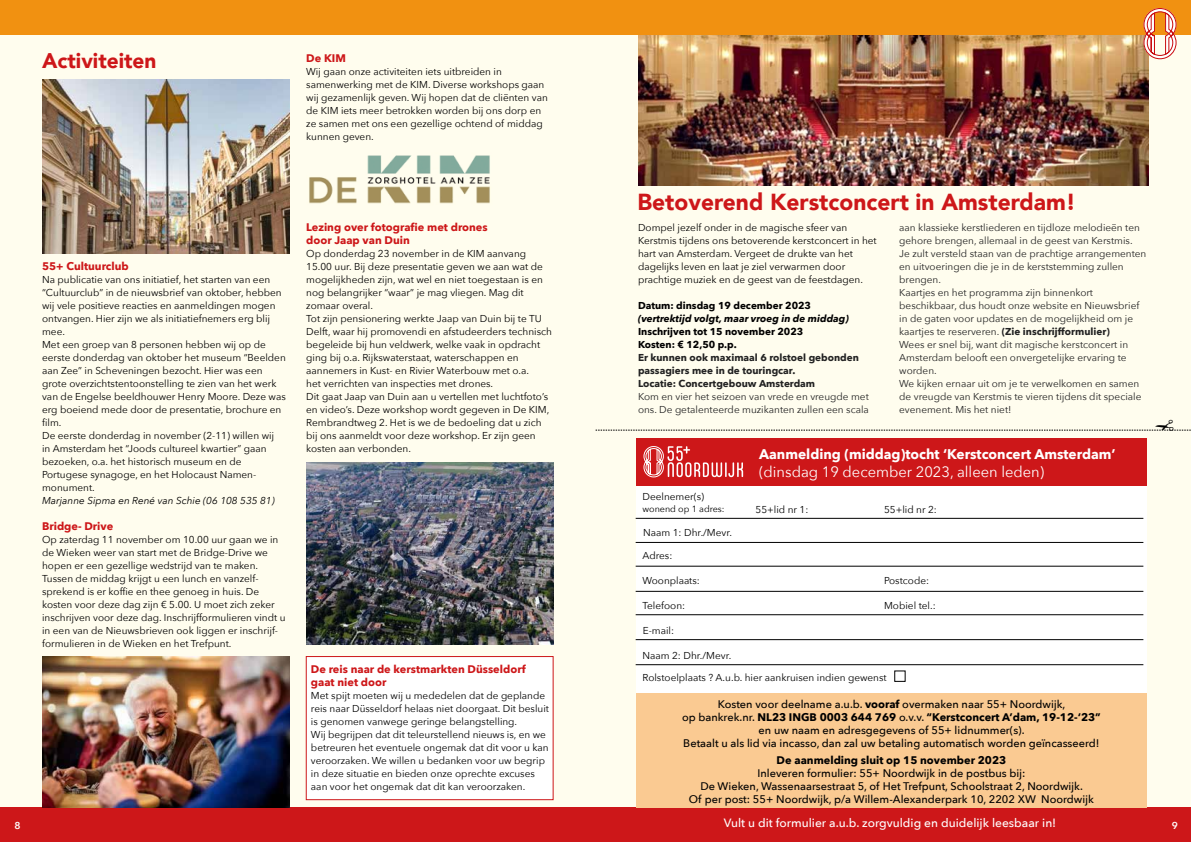
<style>
.page{position:relative;width:1191px;height:842px;background:#fff}
.page>*{position:absolute;margin:0;border:0;box-sizing:border-box;transform-origin:0 0}
.t1{font:900 23.2px "Avenir";color:#cd1719}
.t2{font:900 21.2px "Avenir";color:#cd1719}
.t3{font:15px "Avenir Next";color:#fff}
.t4{font:700 14px "Avenir Next";color:#fff}
.t5{font:500 12px "Avenir Next";color:#fff}
.t6{font:500 11px/13px "Avenir Next";color:#000;text-align:center}
.t7{font:700 11px/13px "Avenir Next";color:#cd1719}
.t8{font:700 11px "Avenir Next";color:#000}
.t9{font:10px/13px "Avenir Next";color:#000}
.t10{font:10px/13px "Avenir Next";color:#222}
.t11{font:700 10px/13px "Avenir Next";color:#222}
.t12{font:700 10px/13px "Avenir Next";color:#000}
.t13{font:italic 10px "Avenir Next";color:#000}
.t14{font:italic 700 10px "Avenir Next";color:#000}
.t15{font:600 10px "Avenir Next";color:#fff}
.t16{font:9px "Avenir Next";color:#000}
.s1{font-weight:700}
</style>
<div class="page">
<div style="left:0;top:22px;width:1191px;height:797px;background:#fffdee"></div>
<div style="left:306px;top:656px;width:247px;height:143px;background:#fff"></div>
<img style="left:638px;top:34px;width:510px;height:151px">
<div style="left:0;top:808px;width:1191px;height:34px;background:#cd1719"></div>
<div style="left:0;top:0;width:1191px;height:34px;background:#f19111"></div>
<svg style="left:1143px;top:8px;width:33px;height:51px"></svg>
<div style="left:636px;top:692px;width:511px;height:116px;background:#faca92"></div>
<div style="left:636px;top:438px;width:511px;height:48px;background:#cd1719"></div>
<svg style="left:643px;top:446px;width:100px;height:31px"></svg>
<div style="left:636px;top:486px;width:511px;height:206px;background:#fff"></div>
<hr style="left:635px;top:518px;width:508px;height:1px;background:#000">
<hr style="left:635px;top:542px;width:508px;height:1px;background:#000">
<hr style="left:635px;top:566px;width:508px;height:1px;background:#000">
<hr style="left:635px;top:591px;width:508px;height:1px;background:#000">
<hr style="left:635px;top:614px;width:508px;height:1px;background:#000">
<hr style="left:635px;top:639px;width:508px;height:1px;background:#000">
<hr style="left:635px;top:664px;width:508px;height:1px;background:#000">
<img style="left:42px;top:79px;width:247px;height:174px">
<img style="left:309px;top:155px;width:181px;height:49px">
<img style="left:43px;top:656px;width:247px;height:152px">
<img style="left:306px;top:462px;width:247px;height:182px">
<div style="left:306px;top:656px;width:247px;height:144px;border:1px solid #cd1719"></div>
<svg style="left:595px;top:429px;width:596px;height:2px"></svg>
<h2 class="t2" style="left:42px;top:43px;width:116px">Activiteiten</h2>
<p class="t7" style="left:306px;top:51px;width:41px">De KIM</p>
<p class="t9" style="left:306px;top:65px;width:243px">Wij gaan onze activiteiten iets uitbreiden in samenwerking met de KIM. Diverse workshops gaan wij gezamenlijk geven. Wij hopen dat de cliënten van de KIM iets meer betrokken worden bij ons dorp en ze samen met ons een gezellige ochtend of middag kunnen geven.</p>
<p class="t7" style="left:42px;top:259px;width:88px">55+ Cultuurclub</p>
<p class="t9" style="left:42px;top:273px;width:245px">Na publicatie van ons initiatief, het starten van een “Cultuurclub” in de nieuwsbrief van oktober, hebben wij vele positieve reacties en aanmeldingen mogen ontvangen. Hier zijn we als initiatiefnemers erg blij mee.<br>Met een groep van 8 personen hebben wij op de eerste donderdag van oktober het museum “Beelden aan Zee” in Scheveningen bezocht. Hier was een grote overzichtstentoonstelling te zien van het werk van de Engelse beeldhouwer Henry Moore. Deze was erg boeiend mede door de presentatie, brochure en film.<br>De eerste donderdag in november (2-11) willen wij<br>in Amsterdam het “Joods cultureel kwartier” gaan bezoeken, o.a. het historisch museum en de Portugese synagoge, en het Holocaust Namen&shy;monument.</p>
<p class="t13" style="left:42px;top:492px;width:234px">Marjanne Sipma en René van Schie (06 108 535 81)</p>
<p class="t7" style="left:42px;top:519px;width:73px">Bridge- Drive</p>
<p class="t9" style="left:42px;top:533px;width:245px">Op zaterdag 11 november om 10.00 uur gaan we in de Wieken weer van start met de Bridge-Drive we hopen er een gezellige wedstrijd van te maken.<br>Tussen de middag krijgt u een lunch en vanzelf&shy;sprekend is er koffie en thee genoeg in huis. De kosten voor deze dag zijn € 5.00. U moet zich zeker inschrijven voor deze dag. Inschrijfformulieren vindt u in een van de Nieuwsbrieven ook liggen er inschrijf&shy;formulieren in de Wieken en het Trefpunt.</p>
<p class="t7" style="left:306px;top:220px;width:183px">Lezing over fotografie met drones door Jaap van Duin</p>
<p class="t9" style="left:306px;top:247px;width:247px">Op donderdag 23 november in de KIM aanvang 15.00 uur. Bij deze presentatie geven we aan wat de mogelijkheden zijn, wat wel en niet toegestaan is en nog belangrijker “waar” je mag vliegen. Mag dit zomaar overal.<br>Tot zijn pensionering werkte Jaap van Duin bij te TU Delft, waar hij promovendi en afstudeerders technisch begeleide bij hun veldwerk, welke vaak in opdracht ging bij o.a. Rijkswaterstaat, waterschappen en aannemers in Kust- en Rivier Waterbouw met o.a.<br>het verrichten van inspecties met drones.<br>Dit gaat Jaap van Duin aan u vertellen met luchtfoto’s en video’s. Deze workshop wordt gegeven in De KIM, Rembrandtweg 2. Het is we de bedoeling dat u zich bij ons aanmeldt voor deze workshop. Er zijn geen kosten aan verbonden.</p>
<p class="t7" style="left:311px;top:662px;width:216px">De reis naar de kerstmarkten Düsseldorf gaat niet door</p>
<p class="t9" style="left:311px;top:689px;width:239px">Met spijt moeten wij u mededelen dat de geplande reis naar Düsseldorf helaas niet doorgaat. Dit besluit is genomen vanwege geringe belangstelling.<br>Wij begrijpen dat dit teleurstellend nieuws is, en we betreuren het eventuele ongemak dat dit voor u kan veroorzaken. We willen u bedanken voor uw begrip in deze situatie en bieden onze oprechte excuses aan voor het ongemak dat dit kan veroorzaken.</p>
<h1 class="t1" style="left:637px;top:182px;width:440px">Betoverend Kerstconcert in Amsterdam!</h1>
<p class="t9" style="left:638px;top:221px;width:240px">Dompel jezelf onder in de magische sfeer van Kerstmis tijdens ons betoverende kerstconcert in het hart van Amsterdam. Vergeet de drukte van het dagelijks leven en laat je ziel verwarmen door prachtige muziek en de geest van de feestdagen.</p>
<p class="t12" style="left:638px;top:299px;width:174px">Datum: dinsdag 19 december 2023</p>
<p class="t14" style="left:638px;top:310px;width:212px">(vertrektijd volgt, maar vroeg in de middag)</p>
<p class="t12" style="left:638px;top:325px;width:167px">Inschrijven tot 15 november 2023<br>Kosten: € 12,50 p.p.</p>
<p class="t11" style="left:638px;top:351px;width:222px">Er kunnen ook maximaal 6 rolstoel gebonden passagiers mee in de touringcar.<br>Locatie: Concertgebouw Amsterdam</p>
<p class="t10" style="left:638px;top:390px;width:232px">Kom en vier het seizoen van vrede en vreugde met ons. De getalenteerde muzikanten zullen een scala</p>
<p class="t10" style="left:899px;top:221px;width:249px">aan klassieke kerstliederen en tijdloze melodieën ten gehore brengen, allemaal in de geest van Kerstmis.<br>Je zult versteld staan van de prachtige arrangementen en uitvoeringen die je in de kerststemming zullen brengen.<br>Kaartjes en het programma zijn binnenkort beschikbaar, dus houdt onze website en Nieuwsbrief in de gaten voor updates en de mogelijkheid om je kaartjes te reserveren. <span class="s1">(Zie inschrijfformulier)<br></span>Wees er snel bij, want dit magische kerstconcert in Amsterdam belooft een onvergetelijke ervaring te worden.<br>We kijken ernaar uit om je te verwelkomen en samen de vreugde van Kerstmis te vieren tijdens dit speciale evenement. Mis het niet!</p>
<p class="t9" style="left:642px;top:489px;width:63px">Deelnemer(s)</p>
<p class="t16" style="left:642px;top:501px;width:84px">wonend op 1 adres:</p>
<p class="t9" style="left:643px;top:525px;width:90px">Naam 1: Dhr./Mevr.</p>
<h3 class="t4" style="left:759px;top:442px;width:358px">Aanmelding (middag)tocht ‘Kerstconcert Amsterdam’</h3>
<h3 class="t3" style="left:759px;top:459px;width:286px">(dinsdag 19 december 2023, alleen leden)</h3>
<p class="t9" style="left:755px;top:502px;width:54px">55+lid nr 1:</p>
<p class="t9" style="left:884px;top:502px;width:54px">55+lid nr 2:</p>
<p class="t9" style="left:642px;top:549px;width:31px">Adres:</p>
<p class="t9" style="left:642px;top:574px;width:59px">Woonplaats:</p>
<p class="t9" style="left:884px;top:574px;width:46px">Postcode:</p>
<p class="t9" style="left:642px;top:599px;width:44px">Telefoon:</p>
<p class="t9" style="left:884px;top:599px;width:53px">Mobiel tel.:</p>
<p class="t9" style="left:643px;top:623px;width:33px">E-mail:</p>
<p class="t9" style="left:642px;top:648px;width:90px">Naam 2: Dhr./Mevr.</p>
<p class="t9" style="left:642px;top:671px;width:265px">Rolstoelplaats ? A.u.b. hier aankruisen indien gewenst ■</p>
<p class="t6" style="left:682px;top:698px;width:420px">Kosten voor deelname a.u.b. <span class="s1">vooraf</span> overmaken naar 55+ Noordwijk,<br>op bankrek.nr. <span class="s1">NL23 INGB 0003 644 769</span> o.v.v. <span class="s1">“Kerstconcert A’dam, 19-12-‘23” </span>en uw naam en adresgegevens of 55+ lidnummer(s).<br>Betaalt u als lid via incasso, dan zal uw betaling automatisch worden geïncasseerd!</p>
<p class="t8" style="left:776px;top:751px;width:231px">De aanmelding sluit op 15 november 2023</p>
<p class="t6" style="left:689px;top:767px;width:406px">Inleveren formulier: 55+ Noordwijk in de postbus bij:<br>De Wieken, Wassenaarsestraat 5, of Het Trefpunt, Schoolstraat 2, Noordwijk.<br>Of per post: 55+ Noordwijk, p/a Willem-Alexanderpark 10, 2202 XW Noordwijk</p>
<p class="t5" style="left:724px;top:812px;width:334px">Vult u dit formulier a.u.b. zorgvuldig en duidelijk leesbaar in!</p>
<p class="t15" style="left:14px;top:817px;width:8px">8</p>
<p class="t15" style="left:1172px;top:817px;width:8px">9</p>
</div>
